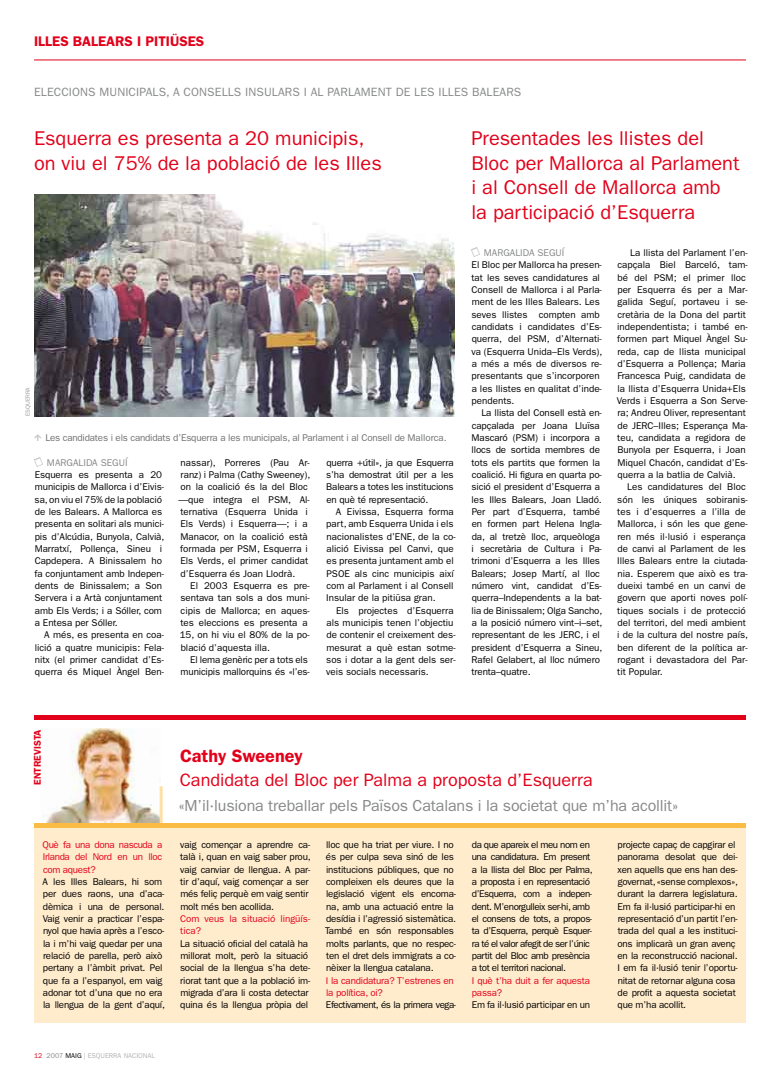
<style>
.page{position:relative;width:780px;height:1083px;background:#fff}
.page>*{position:absolute;margin:0;border:0;box-sizing:border-box;transform-origin:0 0}
.t1{font:20px/24.7px "ITC Franklin Gothic Std";color:#e2001a}
.t2{font:18px "ITC Franklin Gothic Std";color:#e2001a}
.t3{font:600 18px "ITC Franklin Gothic Std";color:#e2001a}
.t4{font:16px "ITC Franklin Gothic Std";letter-spacing:-.01em;color:#878889}
.t5{font:600 14px "ITC Franklin Gothic Std";color:#e2001a}
.t6{font:12px "ITC Franklin Gothic Std";letter-spacing:.01em;color:#878889}
.t7{font:9.8px/12.3px "ITC Franklin Gothic Std";letter-spacing:-.005em;color:#000}
.t8{font:9.8px/12.3px "ITC Franklin Gothic Std";letter-spacing:-.045em;color:#000}
.t9{font:9.8px/12.3px "ITC Franklin Gothic Std";letter-spacing:-.02em;color:#e2001a}
.t10{font:9.8px "ITC Franklin Gothic Std";letter-spacing:-.02em;color:#707173}
.t11{font:9.8px/12.3px "ITC Franklin Gothic Std";color:#e2001a}
.t12{font:9.8px "ITC Franklin Gothic Std";color:#878889}
.t13{font:600 9.8px "ITC Franklin Gothic Std";color:#e2001a}
.t14{font:7px "ITC Franklin Gothic Std";color:#b1b2b4}
.t15{font:6px "ITC Franklin Gothic Std";color:#9c9d9f}
.s1{color:#e2001a}
.s2{color:#878889}
.s3{color:#000}
</style>
<div class="page">
<img style="left:43px;top:729px;width:117px;height:94px">
<div style="left:34px;top:825px;width:712px;height:197px;background:#ffeccc"></div>
<hr style="left:34px;top:716px;width:712px;height:4px;background:#e2001a">
<hr style="left:34px;top:60px;width:712px;height:1px;background:#e2001a">
<img style="left:34px;top:194px;width:420px;height:222px">
<hr style="left:160px;top:786px;width:3px;height:37px;background:#fedfa8">
<hr style="left:34px;top:823px;width:712px;height:4px;background:#fabc43">
<h3 class="t5" style="left:34px;top:33px;width:172px">ILLES BALEARS I PITIÜSES</h3>
<p class="t6" style="left:34px;top:85px;width:489px">ELECCIONS MUNICIPALS, A CONSELLS INSULARS I AL PARLAMENT DE LES ILLES BALEARS</p>
<h1 class="t1" style="left:34px;top:126px;width:349px">Esquerra es presenta a 20 municipis, on viu el 75% de la població de les Illes</h1>
<p class="t15" style="left:24px;top:416px;width:30px;rotate:-90deg">Esquerra</p>
<p class="t10" style="left:45px;top:432px;width:403px">Les candidates i els candidats d’Esquerra a les municipals, al Parlament i al Consell de Mallorca.</p>
<p class="t12" style="left:47px;top:457px;width:82px">MARGALIDA SEGUÍ</p>
<p class="t7" style="left:35px;top:469px;width:131px">Esquerra es presenta a 20 municipis de Mallorca i d’Eivis&shy;sa, on viu el 75% de la població de les Balears. A Mallorca es presenta en solitari als munici&shy;pis d’Alcúdia, Bunyola, Calvià,<br>Marratxí, Pollença, Sineu i<br>Capdepera. A Binissalem ho fa conjuntament amb Indepen&shy;dents de Binissalem; a Son<br>Servera i a Artà conjuntament amb Els Verds; i a Sóller, com a Entesa per Sóller.</p>
<p class="t7" style="left:35px;top:629px;width:131px;text-align:justify;text-indent:10px">A més, es presenta en coa&shy;lició a quatre municipis: Fela&shy;nitx (el primer candidat d’Es&shy;querra és Miquel Àngel Ben-</p>
<p class="t7" style="left:178px;top:456px;width:133px">nassar), Porreres (Pau Ar&shy;ranz) i Palma (Cathy Sweeney), on la coalició és la del Bloc —que integra el PSM, Al&shy;ternativa (Esquerra Unida i<br>Els Verds) i Esquerra—; i a<br>Manacor, on la coalició està formada per PSM, Esquerra i<br>Els Verds, el primer candidat d’Esquerra és Joan Llodrà.</p>
<p class="t7" style="left:180px;top:579px;width:131px;text-indent:11px">El 2003 Esquerra es pre&shy;sentava tan sols a dos muni&shy;cipis de Mallorca; en aques&shy;tes eleccions es presenta a<br>15, on hi viu el 80% de la po&shy;blació d’aquesta illa.</p>
<p class="t7" style="left:181px;top:653px;width:131px;text-align:right">El lema genèric per a tots els municipis mallorquins és «l’es-</p>
<p class="t7" style="left:326px;top:456px;width:129px;text-align:justify">querra +útil», ja que Esquerra s’ha demostrat útil per a les Balears a totes les institucions en què té representació.</p>
<p class="t7" style="left:326px;top:506px;width:131px;text-indent:10px">A Eivissa, Esquerra forma part, amb Esquerra Unida i els nacionalistes d’ENE, de la co&shy;alició Eivissa pel Canvi, que es presenta juntament amb el<br>PSOE als cinc municipis així com al Parlament i al Consell<br>Insular de la pitiüsa gran.</p>
<p class="t7" style="left:326px;top:604px;width:131px;text-indent:10px">Els projectes d’Esquerra als municipis tenen l’objectiu de contenir el creixement des&shy;mesurat a què estan sotme&shy;sos i dotar a la gent dels ser&shy;veis socials necessaris.</p>
<h1 class="t1" style="left:471px;top:126px;width:269px">Presentades les llistes del<br>Bloc per Mallorca al Parlament i al Consell de Mallorca amb la participació d’Esquerra</h1>
<p class="t12" style="left:484px;top:247px;width:82px">MARGALIDA SEGUÍ</p>
<p class="t7" style="left:471px;top:259px;width:132px">El Bloc per Mallorca ha presen&shy;tat les seves candidatures al<br>Consell de Mallorca i al Parla&shy;ment de les Illes Balears. Les seves llistes compten amb candidats i candidates d’Es&shy;querra, del PSM, d’Alternati&shy;va (Esquerra Unida–Els Verds), a més a més de diversos re&shy;presentants que s’incorporen a les llistes en qualitat d’inde&shy;pendents.</p>
<p class="t7" style="left:471px;top:407px;width:132px;text-indent:10px">La llista del Consell està en&shy;capçalada per Joana Lluïsa<br>Mascaró (PSM) i incorpora a llocs de sortida membres de tots els partits que formen la coalició. Hi figura en quarta po&shy;sició el president d’Esquerra a les Illes Balears, Joan Lladó.<br>Per part d’Esquerra, també en formen part Helena Ingla&shy;da, al tretzè lloc, arqueòloga i secretària de Cultura i Pa&shy;trimoni d’Esquerra a les Illes<br>Balears; Josep Martí, al lloc número vint, candidat d’Es&shy;querra–Independents a la bat&shy;lia de Binissalem; Olga Sancho, a la posició número vint–i–set, representant de les JERC, i el president d’Esquerra a Sineu,<br>Rafel Gelabert, al lloc número trenta–quatre.</p>
<p class="t7" style="left:616px;top:247px;width:132px;text-indent:13px">La llista del Parlament l’en&shy;capçala Biel Barceló, tam&shy;bé del PSM; el primer lloc per Esquerra és per a Mar&shy;galida Seguí, portaveu i se&shy;cretària de la Dona del partit independentista; i també en&shy;formen part Miquel Àngel Su&shy;reda, cap de llista municipal d’Esquerra a Pollença; Maria<br>Francesca Puig, candidata de la llista d’Esquerra Unida+Els<br>Verds i Esquerra a Son Serve&shy;ra; Andreu Oliver, representant de JERC–Illes; Esperança Ma&shy;teu, candidata a regidora de<br>Bunyola per Esquerra, i Joan<br>Miquel Chacón, candidat d’Es&shy;querra a la batlia de Calvià.</p>
<p class="t7" style="left:617px;top:481px;width:132px;text-indent:10px">Les candidatures del Bloc són les úniques sobiranis&shy;tes i d’esquerres a l’illa de<br>Mallorca, i són les que gene&shy;ren més il·lusió i esperança de canvi al Parlament de les<br>Illes Balears entre la ciutada&shy;nia. Esperem que això es tra&shy;dueixi també en un canvi de govern que aporti noves polí&shy;tiques socials i de protecció del territori, del medi ambient i de la cultura del nostre país, ben diferent de la política ar&shy;rogant i devastadora del Par&shy;tit Popular.</p>
<p class="t13" style="left:32px;top:785px;width:57px;rotate:-90deg">ENTREVISTA</p>
<p class="t9" style="left:43px;top:838px;width:121px;text-align:justify">Què fa una dona nascuda a Irlanda del Nord en un lloc com aquest?</p>
<p class="t7" style="left:43px;top:875px;width:124px">A les Illes Balears, hi som per dues raons, una d’aca&shy;dèmica i una de personal.<br>Vaig venir a practicar l’espa&shy;nyol que havia après a l’esco&shy;la i m’hi vaig quedar per una relació de parella, però això pertany a l’àmbit privat. Pel que fa a l’espanyol, em vaig adonar tot d’una que no era la llengua de la gent d’aquí,</p>
<h2 class="t3" style="left:180px;top:745px;width:124px">Cathy Sweeney</h2>
<h2 class="t2" style="left:180px;top:770px;width:414px">Candidata del Bloc per Palma a proposta d’Esquerra</h2>
<h3 class="t4" style="left:178px;top:796px;width:501px">«M’il·lusiona treballar pels Països Catalans i la societat que m’ha acollit»</h3>
<p class="t8" style="left:471px;top:838px;width:122px">da que apareix el meu nom en una candidatura. Em present a la llista del Bloc per Palma, a proposta i en representació d’Esquerra, com a indepen&shy;dent. M’enorgulleix ser-hi, amb el consens de tots, a propos&shy;ta d’Esquerra, perquè Esquer&shy;ra té el valor afegit de ser l’únic partit del Bloc amb presència a tot el territori nacional.</p>
<p class="t9" style="left:471px;top:974px;width:120px">I què t’ha duit a fer aquesta passa?</p>
<p class="t7" style="left:471px;top:999px;width:120px">Em fa il·lusió participar en un</p>
<p class="t7" style="left:180px;top:838px;width:132px">vaig començar a aprendre ca&shy;talà i, quan en vaig saber prou, vaig canviar de llengua. A par&shy;tir d’aquí, vaig començar a ser més feliç perquè em vaig sentir molt més ben acollida.</p>
<p class="t11" style="left:180px;top:912px;width:132px">Com veus la situació lingüís&shy;tica?</p>
<p class="t7" style="left:180px;top:937px;width:132px">La situació oficial del català ha millorat molt, però la situació social de la llengua s’ha dete&shy;riorat tant que a la població im&shy;migrada d’ara li costa detectar quina és la llengua pròpia del</p>
<p class="t7" style="left:325px;top:838px;width:132px">lloc que ha triat per viure. I no és per culpa seva sinó de les institucions públiques, que no compleixen els deures que la legislació vigent els encoma&shy;na, amb una actuació entre la desídia i l’agressió sistemàtica.<br>També en són responsables molts parlants, que no respec&shy;ten el dret dels immigrats a co&shy;nèixer la llengua catalana.</p>
<p class="t9" style="left:326px;top:974px;width:129px">I la candidatura? T’estrenes en la política, oi?</p>
<p class="t8" style="left:326px;top:999px;width:131px">Efectivament, és la primera vega-</p>
<p class="t7" style="left:617px;top:838px;width:122px">projecte capaç de capgirar el panorama desolat que dei&shy;xen aquells que ens han des&shy;governat, «sense complexos», durant la darrera legislatura.<br>Em fa il·lusió participar-hi en representació d’un partit l’en&shy;trada del qual a les instituci&shy;ons implicarà un gran avenç en la reconstrucció nacional.<br>I em fa il·lusió tenir l’oportu&shy;nitat de retornar alguna cosa de profit a aquesta societat que m’ha acollit.</p>
<p class="t14" style="left:34px;top:1051px;width:122px"><span class="s1">12</span> <span class="s2">2007</span> <span class="s3">MAIG</span> | ESQUERRA NACIONAL</p>
</div>
